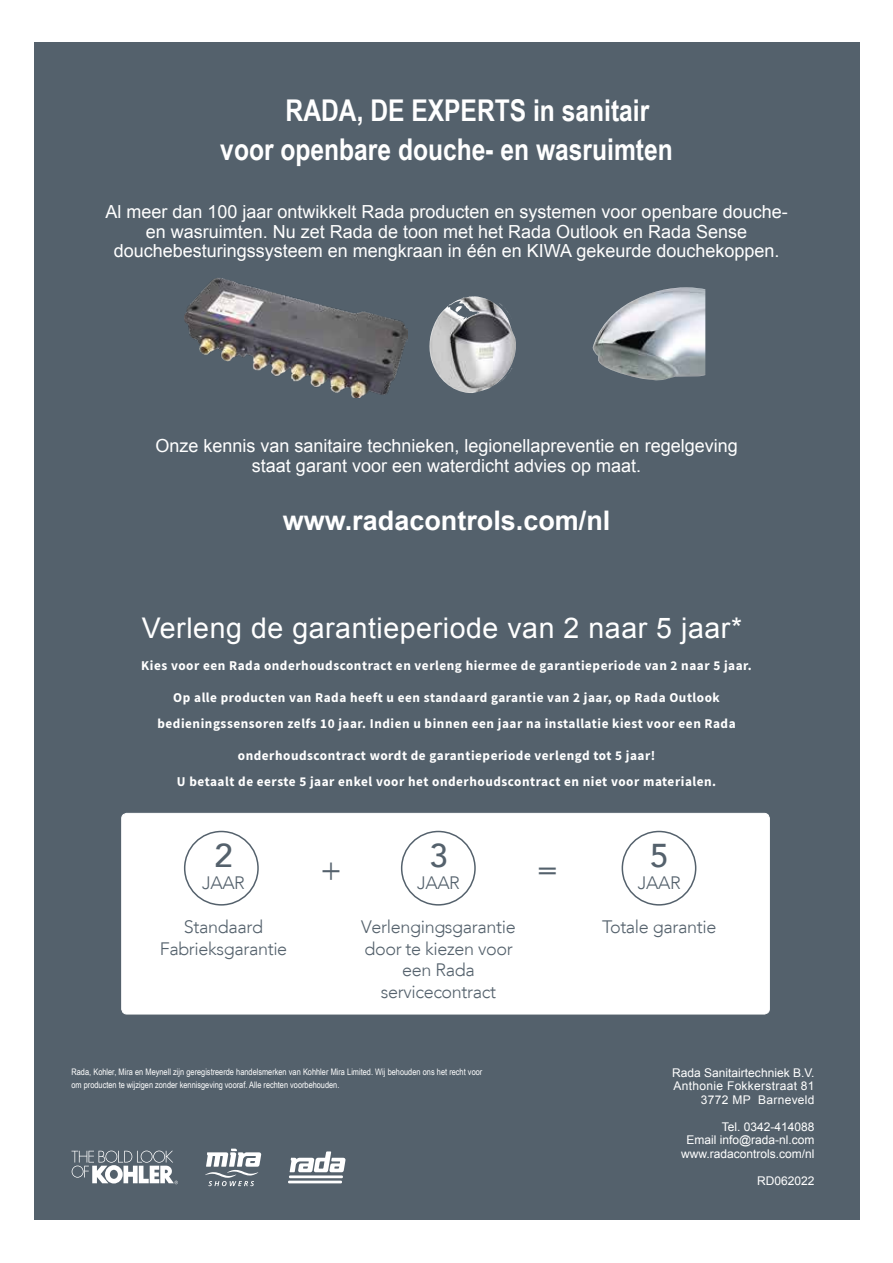
<style>
.page{position:relative;width:893px;height:1263px;background:#fff}
.page>*{position:absolute;margin:0;border:0;box-sizing:border-box;transform-origin:0 0}
.t1{font:500 33px "Avenir LT";color:#54616c}
.t2{font:300 33px "Avenir LT";color:#54616c}
.t3{font:700 30px/39px "Arial Narrow";color:#fff}
.t4{font:28.5px "Arial";letter-spacing:.02em;color:#fff}
.t5{font:700 27px "Arial";color:#fff}
.t6{font:18px/19.5px "Arial";color:#fff;text-align:center}
.t7{font:300 18px/21.6px "Avenir LT";letter-spacing:-.02em;color:#54616c;text-align:center}
.t8{font:700 13.5px/25.5px "Source Sans Pro";letter-spacing:.04em;color:#fff;text-align:center}
.t9{font:12px/13.5px "Arial";color:#fff;text-align:right}
.t10{font:12px/13.5px "Arial";letter-spacing:.025em;color:#fff;text-align:right}
.t11{font:9px/13.5px "Arial Narrow";color:#fff}
</style>
<div class="page">
<div style="left:34px;top:42px;width:825px;height:1178px;background:#54616c"></div>
<svg style="left:72px;top:1148px;width:274px;height:38px"></svg>
<img style="left:592px;top:287px;width:113px;height:94px">
<img style="left:448px;top:296px;width:32px;height:24px">
<img style="left:185px;top:278px;width:222px;height:119px">
<div style="left:122px;top:813px;width:647px;height:201px;background:#fff;border-radius:5px"></div>
<div style="left:122px;top:813px;width:648px;height:201px;border:1px solid #fff;border-radius:5px"></div>
<div style="left:184px;top:831px;width:75px;height:74px;border:2px solid #54616c;border-radius:50%"></div>
<div style="left:401px;top:831px;width:75px;height:74px;border:2px solid #54616c;border-radius:50%"></div>
<div style="left:622px;top:831px;width:74px;height:74px;border:2px solid #54616c;border-radius:50%"></div>
<h2 class="t3" style="left:220px;top:89px;width:454px;text-indent:65px">RADA, DE EXPERTS in sanitair voor openbare douche- en wasruimten</h2>
<h3 class="t6" style="left:105px;top:202px;width:684px">Al meer dan 100 jaar ontwikkelt Rada producten en systemen voor openbare douche&shy;en wasruimten. Nu zet Rada de toon met het Rada Outlook en Rada Sense douchebesturingssysteem en mengkraan in één en KIWA gekeurde douchekoppen.</h3>
<h3 class="t6" style="left:155px;top:436px;width:584px">Onze kennis van sanitaire technieken, legionellapreventie en regelgeving staat garant voor een waterdicht advies op maat.</h3>
<h3 class="t5" style="left:283px;top:502px;width:329px">www.radacontrols.com/nl</h3>
<h3 class="t4" style="left:142px;top:608px;width:602px">Verleng de garantieperiode van 2 naar 5 jaar*</h3>
<p class="t8" style="left:141px;top:653px;width:612px">Kies voor een Rada onderhoudscontract en verleng hiermee de garantieperiode van 2 naar 5 jaar.</p>
<p class="t8" style="left:157px;top:685px;width:580px">Op alle producten van Rada heeft u een standaard garantie van 2 jaar, op Rada Outlook bedieningssensoren zelfs 10 jaar. Indien u binnen een jaar na installatie kiest voor een Rada</p>
<p class="t8" style="left:177px;top:743px;width:541px">onderhoudscontract wordt de garantieperiode verlengd tot 5 jaar!<br>U betaalt de eerste 5 jaar enkel voor het onderhoudscontract en niet voor materialen.</p>
<h1 class="t1" style="left:214px;top:837px;width:20px">2</h1>
<h3 class="t7" style="left:202px;top:872px;width:44px">JAAR</h3>
<h3 class="t7" style="left:160px;top:916px;width:129px">Standaard<br>Fabrieksgarantie</h3>
<h1 class="t1" style="left:429px;top:837px;width:20px">3</h1>
<h3 class="t7" style="left:417px;top:872px;width:44px">JAAR</h3>
<h3 class="t7" style="left:361px;top:916px;width:156px">Verlengingsgarantie door te kiezen voor een Rada servicecontract</h3>
<h1 class="t2" style="left:320px;top:850px;width:23px">+</h1>
<h1 class="t2" style="left:536px;top:850px;width:23px">=</h1>
<p class="t11" style="left:72px;top:1064px;width:412px">Rada, Kohler, Mira en Meynell zijn geregistreerde handelsmerken van Kohhler Mira Limited. Wij behouden ons het recht voor om producten te wijzigen zonder kennisgeving vooraf. Alle rechten voorbehouden.</p>
<h1 class="t1" style="left:650px;top:837px;width:20px">5</h1>
<h3 class="t7" style="left:638px;top:872px;width:44px">JAAR</h3>
<h3 class="t7" style="left:602px;top:916px;width:116px">Totale garantie</h3>
<p class="t10" style="left:672px;top:1066px;width:144px">Rada Sanitairtechniek B.V.<br>Anthonie Fokkerstraat 81<br>3772 MP Barneveld</p>
<p class="t9" style="left:681px;top:1120px;width:135px">Tel. 0342-414088<br>Email info@rada-nl.com www.radacontrols.com/nl</p>
<p class="t9" style="left:757px;top:1174px;width:59px">RD062022</p>
</div>
